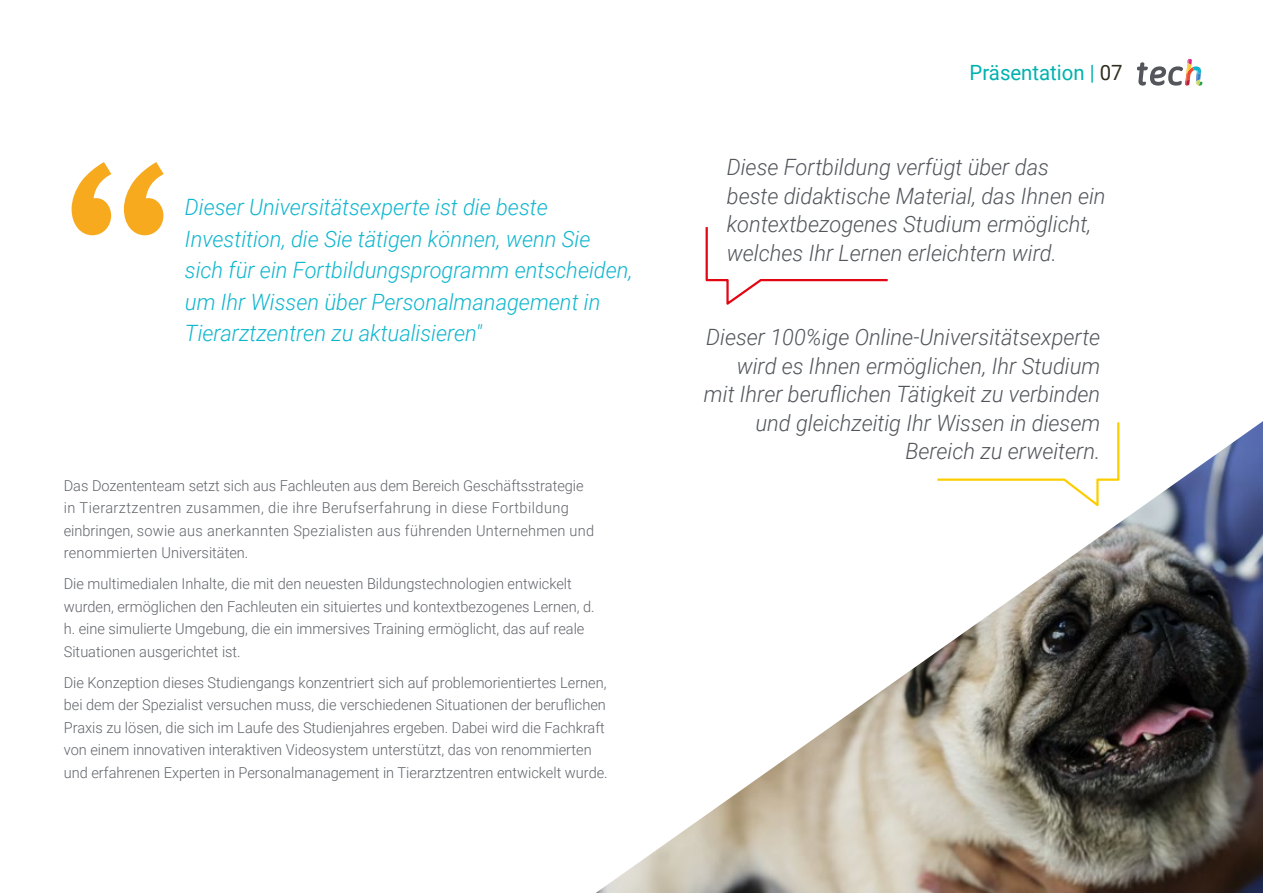
<style>
.page{position:relative;width:1263px;height:893px;background:#fff}
.page>*{position:absolute;margin:0;border:0;box-sizing:border-box;transform-origin:0 0}
.t1{font:italic 300 22.5px/28.5px "Roboto";color:#52555b;text-align:right}
.t2{font:italic 300 22.5px/31.5px "Roboto";color:#0fb6cf}
.t3{font:21px "Roboto";color:#00b2af}
.t4{font:300 15px/22.5px "Roboto";color:#61646a}
.t5{font:300 15px/22.5px "Roboto";letter-spacing:.02em;color:#61646a}
.s1{color:#312e20}
</style>
<div class="page">
<svg style="left:72px;top:162px;width:92px;height:73px"></svg>
<svg style="left:705px;top:227px;width:183px;height:78px"></svg>
<img style="left:596px;top:421px;width:667px;height:472px">
<svg style="left:1137px;top:59px;width:65px;height:27px"></svg>
<h1 class="t2" style="left:185px;top:191px;width:449px">Dieser Universitätsexperte ist die beste Investition, die Sie tätigen können, wenn Sie sich für ein Fortbildungsprogramm entscheiden, um Ihr Wissen über Personalmanagement in Tierarztzentren zu aktualisieren"</h1>
<p class="t5" style="left:64px;top:474px;width:532px">Das Dozententeam setzt sich aus Fachleuten aus dem Bereich Geschäftsstrategie in Tierarztzentren zusammen, die ihre Berufserfahrung in diese Fortbildung einbringen, sowie aus anerkannten Spezialisten aus führenden Unternehmen und renommierten Universitäten.</p>
<p class="t4" style="left:64px;top:572px;width:532px">Die multimedialen Inhalte, die mit den neuesten Bildungstechnologien entwickelt wurden, ermöglichen den Fachleuten ein situiertes und kontextbezogenes Lernen, d. h. eine simulierte Umgebung, die ein immersives Training ermöglicht, das auf reale Situationen ausgerichtet ist.</p>
<p class="t4" style="left:64px;top:671px;width:545px">Die Konzeption dieses Studiengangs konzentriert sich auf problemorientiertes Lernen, bei dem der Spezialist versuchen muss, die verschiedenen Situationen der beruflichen Praxis zu lösen, die sich im Laufe des Studienjahres ergeben. Dabei wird die Fachkraft von einem innovativen interaktiven Videosystem unterstützt, das von renommierten und erfahrenen Experten in Personalmanagement in Tierarztzentren entwickelt wurde.</p>
<h2 class="t3" style="left:969px;top:57px;width:155px">Präsentation | <span class="s1">07</span></h2>
<h1 class="t1" style="left:727px;top:152px;width:380px;text-align:left">Diese Fortbildung verfügt über das beste didaktische Material, das Ihnen ein kontextbezogenes Studium ermöglicht, welches Ihr Lernen erleichtern wird.</h1>
<h1 class="t1" style="left:704px;top:322px;width:398px">Dieser 100%ige Online-Universitätsexperte wird es Ihnen ermöglichen, Ihr Studium mit Ihrer beruflichen Tätigkeit zu verbinden und gleichzeitig Ihr Wissen in diesem Bereich zu erweitern.</h1>
</div>
